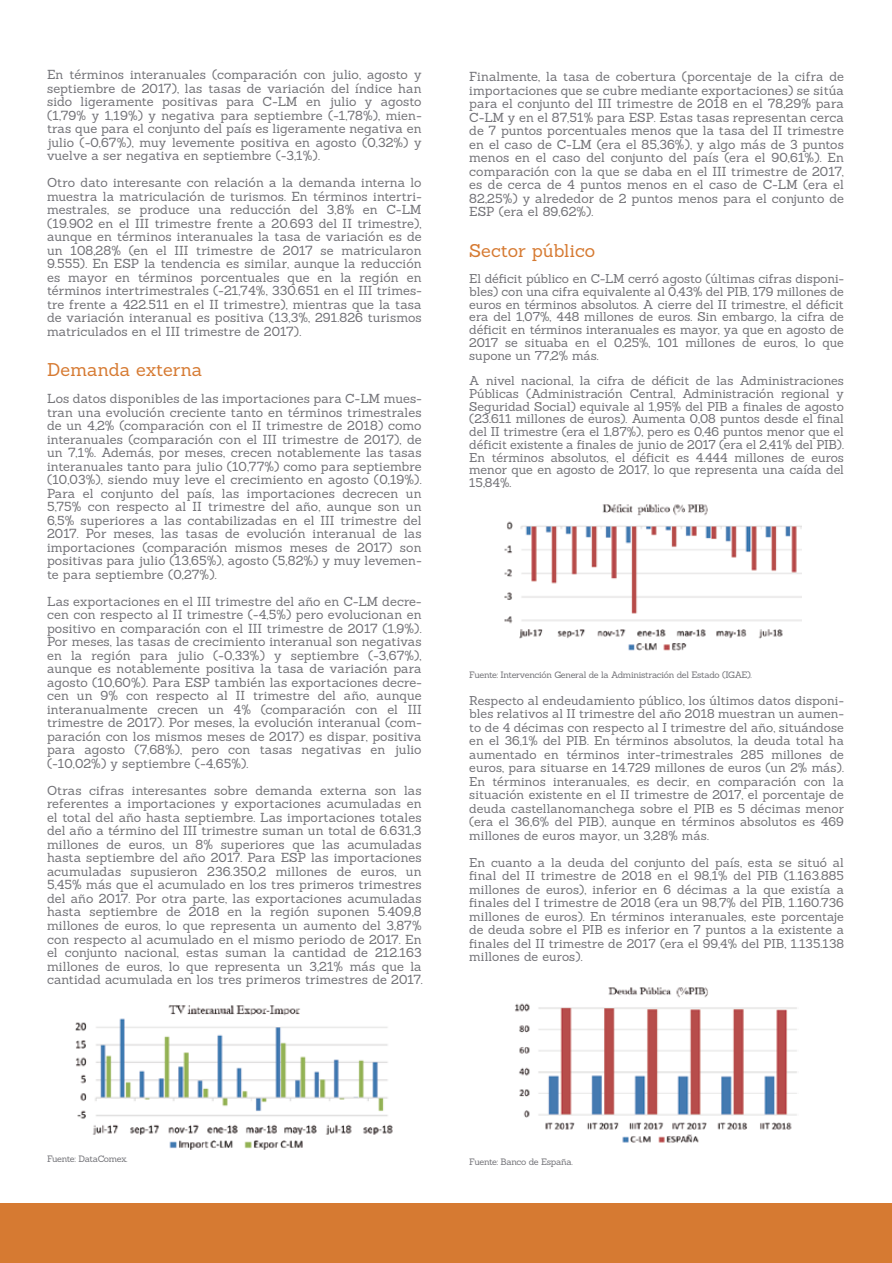
<style>
.page{position:relative;width:892px;height:1263px;background:#fff}
.page>*{position:absolute;margin:0;border:0;box-sizing:border-box;transform-origin:0 0}
.t1{font:18px "Sanchez";letter-spacing:.005em;color:#d67a32}
.t2{font:12.75px/13.5px "Sanchez";letter-spacing:.005em;color:#727277;text-align:justify}
.t3{font:12.45px/13.5px "Sanchez";color:#727277;text-align:justify}
.t4{font:9px "Sanchez";letter-spacing:-.035em;color:#727277}
</style>
<div class="page">
<div style="left:0;top:1203px;width:891px;height:60px;background:#d67a32"></div>
<img style="left:75px;top:1005px;width:318px;height:145px">
<img style="left:504px;top:504px;width:296px;height:147px">
<img style="left:515px;top:987px;width:282px;height:156px">
<p class="t2" style="left:47px;top:68px;width:376px">En términos interanuales (comparación con julio, agosto y septiembre de 2017), las tasas de variación del índice han sido ligeramente positivas para C-LM en julio y agosto (1,79% y 1,19%) y negativa para septiembre (-1,78%), mien&shy;tras que para el conjunto del país es ligeramente negativa en julio (-0,67%), muy levemente positiva en agosto (0,32%) y vuelve a ser negativa en septiembre (-3,1%).</p>
<p class="t2" style="left:47px;top:176px;width:376px">Otro dato interesante con relación a la demanda interna lo muestra la matriculación de turismos. En términos intertri&shy;mestrales, se produce una reducción del 3,8% en C-LM (19.902 en el III trimestre frente a 20.693 del II trimestre), aunque en términos interanuales la tasa de variación es de un 108,28% (en el III trimestre de 2017 se matricularon 9.555). En ESP la tendencia es similar, aunque la reducción es mayor en términos porcentuales que en la región en términos intertrimestrales (-21,74%, 330.651 en el III trimes&shy;tre frente a 422.511 en el II trimestre), mientras que la tasa de variación interanual es positiva (13,3%, 291.826 turismos matriculados en el III trimestre de 2017).</p>
<h1 class="t1" style="left:47px;top:358px;width:157px">Demanda externa</h1>
<p class="t2" style="left:47px;top:392px;width:376px">Los datos disponibles de las importaciones para C-LM mues&shy;tran una evolución creciente tanto en términos trimestrales de un 4,2% (comparación con el II trimestre de 2018) como interanuales (comparación con el III trimestre de 2017), de un 7,1%. Además, por meses, crecen notablemente las tasas interanuales tanto para julio (10,77%) como para septiembre (10,03%), siendo muy leve el crecimiento en agosto (0,19%).<br>Para el conjunto del país, las importaciones decrecen un 5,75% con respecto al II trimestre del año, aunque son un 6,5% superiores a las contabilizadas en el III trimestre del 2017. Por meses, las tasas de evolución interanual de las importaciones (comparación mismos meses de 2017) son positivas para julio (13,65%), agosto (5,82%) y muy levemen&shy;te para septiembre (0,27%).</p>
<p class="t2" style="left:47px;top:594px;width:376px">Las exportaciones en el III trimestre del año en C-LM decre&shy;cen con respecto al II trimestre (-4,5%) pero evolucionan en positivo en comparación con el III trimestre de 2017 (1,9%).<br>Por meses, las tasas de crecimiento interanual son negativas en la región para julio (-0,33%) y septiembre (-3,67%), aunque es notablemente positiva la tasa de variación para agosto (10,60%). Para ESP también las exportaciones decre&shy;cen un 9% con respecto al II trimestre del año, aunque interanualmente crecen un 4% (comparación con el III trimestre de 2017). Por meses, la evolución interanual (com&shy;paración con los mismos meses de 2017) es dispar, positiva para agosto (7,68%), pero con tasas negativas en julio (-10,02%) y septiembre (-4,65%).</p>
<p class="t2" style="left:47px;top:783px;width:377px">Otras cifras interesantes sobre demanda externa son las referentes a importaciones y exportaciones acumuladas en el total del año hasta septiembre. Las importaciones totales del año a término del III trimestre suman un total de 6.631,3 millones de euros, un 8% superiores que las acumuladas hasta septiembre del año 2017. Para ESP las importaciones acumuladas supusieron 236.350,2 millones de euros, un 5,45% más que el acumulado en los tres primeros trimestres del año 2017. Por otra parte, las exportaciones acumuladas hasta septiembre de 2018 en la región suponen 5.409,8 millones de euros, lo que representa un aumento del 3,87% con respecto al acumulado en el mismo periodo de 2017. En el conjunto nacional, estas suman la cantidad de 212.163 millones de euros, lo que representa un 3,21% más que la cantidad acumulada en los tres primeros trimestres de 2017.</p>
<p class="t2" style="left:469px;top:70px;width:376px">Finalmente, la tasa de cobertura (porcentaje de la cifra de importaciones que se cubre mediante exportaciones) se sitúa para el conjunto del III trimestre de 2018 en el 78,29% para C-LM y en el 87,51% para ESP. Estas tasas representan cerca de 7 puntos porcentuales menos que la tasa del II trimestre en el caso de C-LM (era el 85,36%), y algo más de 3 puntos menos en el caso del conjunto del país (era el 90,61%). En comparación con la que se daba en el III trimestre de 2017, es de cerca de 4 puntos menos en el caso de C-LM (era el 82,25%) y alrededor de 2 puntos menos para el conjunto de ESP (era el 89,62%).</p>
<h1 class="t1" style="left:469px;top:239px;width:127px">Sector público</h1>
<p class="t3" style="left:469px;top:272px;width:376px;line-height:12.8px">El déficit público en C-LM cerró agosto (últimas cifras disponi&shy;bles) con una cifra equivalente al 0,43% del PIB, 179 millones de euros en términos absolutos. A cierre del II trimestre, el déficit era del 1,07%, 448 millones de euros. Sin embargo, la cifra de déficit en términos interanuales es mayor, ya que en agosto de 2017 se situaba en el 0,25%, 101 millones de euros, lo que supone un 77,2% más.</p>
<p class="t3" style="left:469px;top:374px;width:376px;line-height:12.8px">A nivel nacional, la cifra de déficit de las Administraciones Públicas (Administración Central, Administración regional y Seguridad Social) equivale al 1,95% del PIB a finales de agosto (23.611 millones de euros). Aumenta 0,08 puntos desde el final del II trimestre (era el 1,87%), pero es 0,46 puntos menor que el déficit existente a finales de junio de 2017 (era el 2,41% del PIB).<br>En términos absolutos, el déficit es 4.444 millones de euros menor que en agosto de 2017, lo que representa una caída del 15,84%.</p>
<p class="t4" style="left:469px;top:668px;width:284px">Fuente: Intervención General de la Administración del Estado (IGAE).</p>
<p class="t3" style="left:469px;top:693px;width:376px">Respecto al endeudamiento público, los últimos datos disponi&shy;bles relativos al II trimestre del año 2018 muestran un aumen&shy;to de 4 décimas con respecto al I trimestre del año, situándose en el 36,1% del PIB. En términos absolutos, la deuda total ha aumentado en términos inter-trimestrales 285 millones de euros, para situarse en 14.729 millones de euros (un 2% más).<br>En términos interanuales, es decir, en comparación con la situación existente en el II trimestre de 2017, el porcentaje de deuda castellanomanchega sobre el PIB es 5 décimas menor (era el 36,6% del PIB), aunque en términos absolutos es 469 millones de euros mayor, un 3,28% más.</p>
<p class="t3" style="left:469px;top:855px;width:376px">En cuanto a la deuda del conjunto del país, esta se situó al final del II trimestre de 2018 en el 98,1% del PIB (1.163.885 millones de euros), inferior en 6 décimas a la que existía a finales del I trimestre de 2018 (era un 98,7% del PIB, 1.160.736 millones de euros). En términos interanuales, este porcentaje de deuda sobre el PIB es inferior en 7 puntos a la existente a finales del II trimestre de 2017 (era el 99,4% del PIB, 1.135.138 millones de euros).</p>
<p class="t4" style="left:47px;top:1153px;width:82px">Fuente: DataComex.</p>
<p class="t4" style="left:469px;top:1156px;width:105px">Fuente: Banco de España.</p>
</div>
